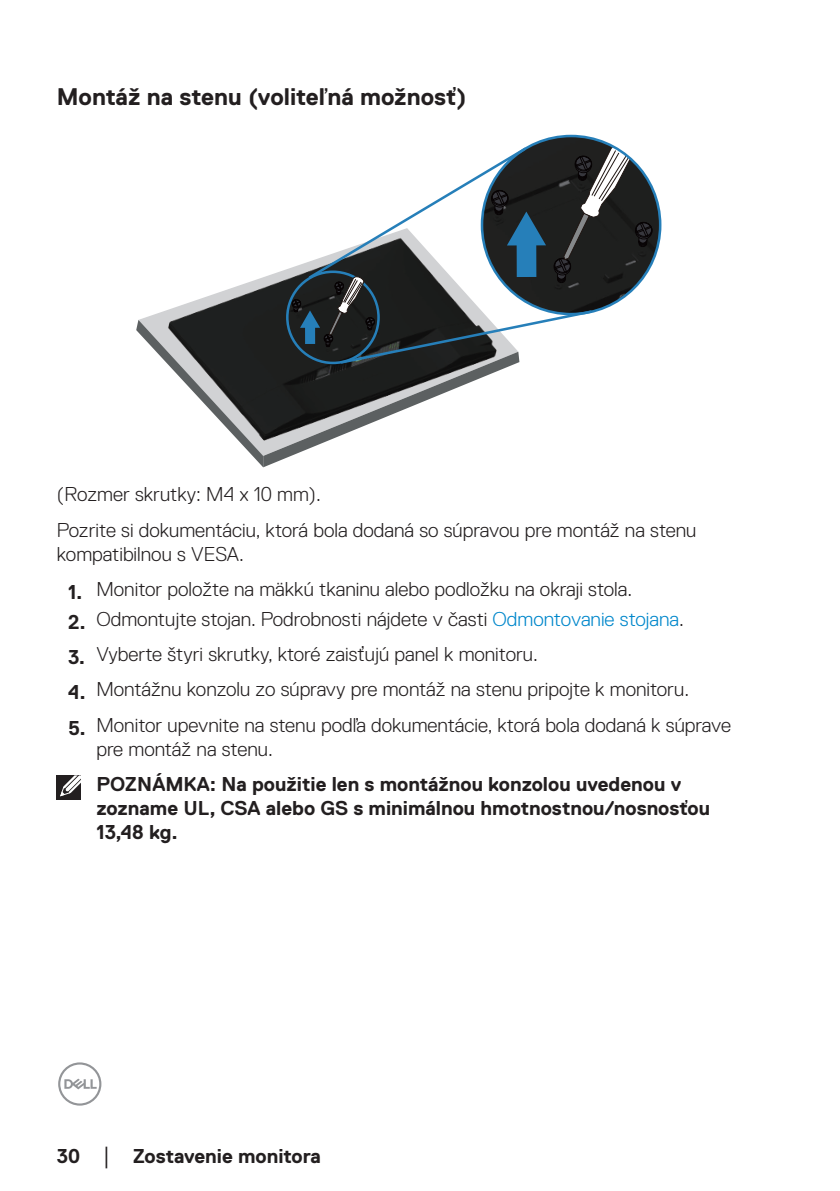
<style>
.page{position:relative;width:840px;height:1191px;background:#fff}
.page>*{position:absolute;margin:0;border:0;box-sizing:border-box;transform-origin:0 0}
.Head2{font:700 24px "Dell Replica";color:#231f20}
.text{font:300 20px/24px "Dell Replica";color:#231f20}
.text-2{font:700 20px/24px "Dell Replica";color:#231f20}
.s1{font-weight:700}
.s2{color:#0087cb}
.s3{font-family:"Times New Roman";font-weight:400;font-size:18px}
</style>
<div class="page">
<svg style="left:58px;top:1062px;width:43px;height:43px"></svg>
<svg style="left:136px;top:136px;width:523px;height:331px"></svg>
<div style="left:57px;top:775px;width:24px;height:25px;background:#231f20"></div>
<svg style="left:60px;top:775px;width:21px;height:22px"></svg>
<p class="Head2" style="left:57px;top:84px;width:411px">Montáž na stenu (voliteľná možnosť)</p>
<p class="text" style="left:57px;top:482px;width:265px">(Rozmer skrutky: M4 x 10 mm).</p>
<p class="text" style="left:57px;top:518px;width:640px">Pozrite si dokumentáciu, ktorá bola dodaná so súpravou pre montáž na stenu kompatibilnou s VESA.</p>
<p class="text" style="left:68px;top:577px;width:565px"><span class="s1">1.</span> Monitor položte na mäkkú tkaninu alebo podložku na okraji stola.</p>
<p class="text" style="left:68px;top:607px;width:617px"><span class="s1">2.</span> Odmontujte stojan. Podrobnosti nájdete v časti <span class="s2">Odmontovanie stojana</span>.</p>
<p class="text" style="left:68px;top:642px;width:471px"><span class="s1">3.</span> Vyberte štyri skrutky, ktoré zaisťujú panel k monitoru.</p>
<p class="text" style="left:68px;top:677px;width:622px"><span class="s1">4.</span> Montážnu konzolu zo súpravy pre montáž na stenu pripojte k monitoru.</p>
<p class="text" style="left:96px;top:713px;width:635px;text-indent:-28px"><span class="s1">5.</span> Monitor upevnite na stenu podľa dokumentácie, ktorá bola dodaná k súprave pre montáž na stenu.</p>
<p class="text-2" style="left:96px;top:772px;width:614px">POZNÁMKA: Na použitie len s montážnou konzolou uvedenou v zozname UL, CSA alebo GS s minimálnou hmotnostnou/nosnosťou<br>13,48 kg.</p>
<p class="text-2" style="left:57px;top:1143px;width:265px">30 <span class="s3">│</span> Zostavenie monitora</p>
</div>
